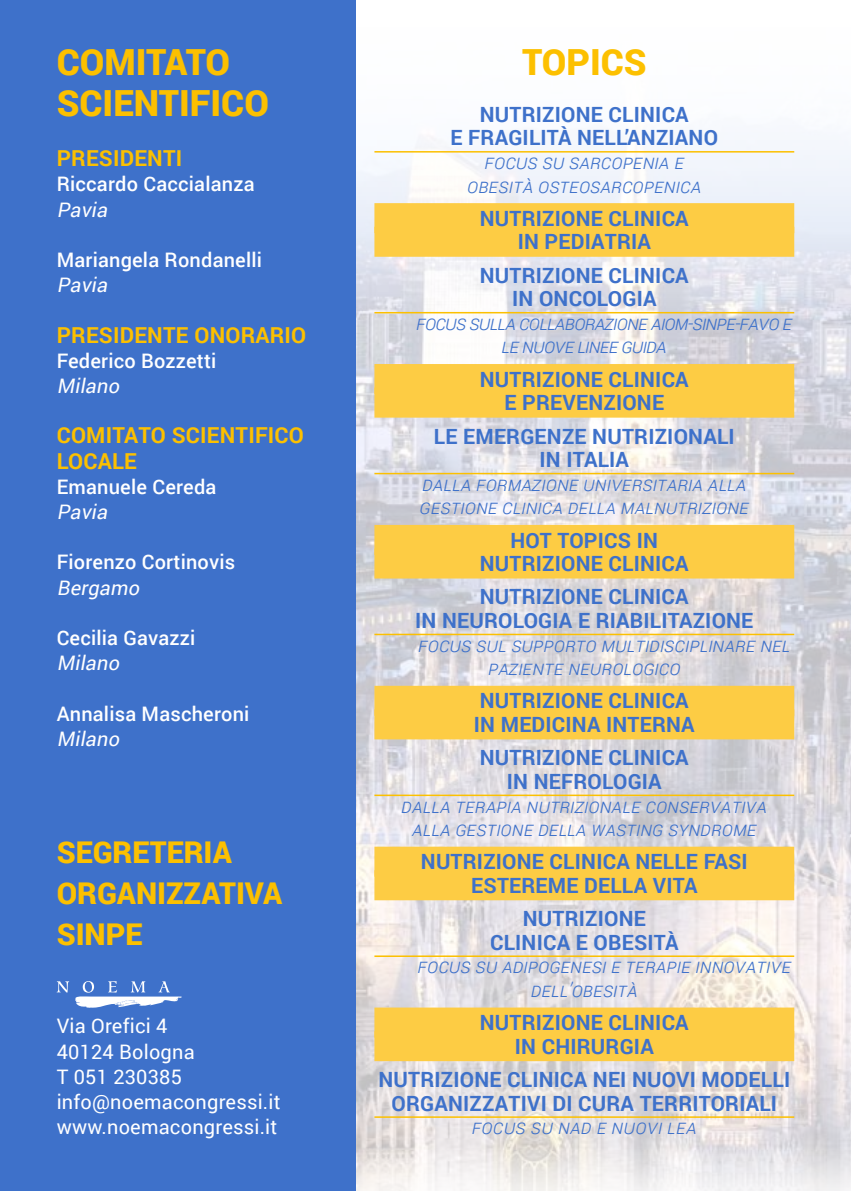
<style>
.page{position:relative;width:851px;height:1191px;background:#fff}
.page>*{position:absolute;margin:0;border:0;box-sizing:border-box;transform-origin:0 0}
.t1{font:900 36px/41.2px "Roboto";color:#fcc000}
.t2{font:900 30px/41.2px "Roboto";color:#fcc000}
.t3{font:700 22px "Roboto";letter-spacing:.01em;color:#fcc000}
.t4{font:700 21px/23.6px "Roboto";letter-spacing:.01em;color:#3e71ca;text-align:center}
.t5{font:italic 300 20px/23.6px "Roboto";color:#3e71ca}
.t6{font:500 20px "Roboto";letter-spacing:.01em;color:#fff}
.t7{font:20px/25.2px "Roboto";letter-spacing:.01em;color:#fff}
.t8{font:italic 300 20px "Roboto";letter-spacing:-.04em;color:#3e71ca}
.t9{font:italic 20px "Roboto";color:#fff}
</style>
<div class="page">
<img style="left:355px;top:0;width:495px;height:1191px">
<div style="left:0;top:0;width:355px;height:1191px;background:#3e71ca"></div>
<hr style="left:374px;top:151px;width:420px;height:2px;background:#fcc000">
<div style="left:374px;top:203px;width:420px;height:30px;background:#fdcc44"></div>
<div style="left:374px;top:227px;width:420px;height:30px;background:#fdcc44"></div>
<hr style="left:374px;top:312px;width:420px;height:1px;background:#fcc000">
<div style="left:374px;top:364px;width:420px;height:30px;background:#fdcc44"></div>
<div style="left:374px;top:387px;width:420px;height:30px;background:#fdcc44"></div>
<hr style="left:374px;top:473px;width:420px;height:1px;background:#fcc000">
<div style="left:374px;top:525px;width:420px;height:30px;background:#fdcc44"></div>
<div style="left:374px;top:548px;width:420px;height:30px;background:#fdcc44"></div>
<hr style="left:374px;top:633px;width:420px;height:2px;background:#fcc000">
<div style="left:374px;top:686px;width:420px;height:30px;background:#fdcc44"></div>
<div style="left:374px;top:709px;width:420px;height:30px;background:#fdcc44"></div>
<hr style="left:374px;top:794px;width:420px;height:2px;background:#fcc000">
<div style="left:374px;top:846px;width:420px;height:30px;background:#fdcc44"></div>
<div style="left:374px;top:870px;width:420px;height:30px;background:#fdcc44"></div>
<hr style="left:374px;top:955px;width:420px;height:2px;background:#fcc000">
<div style="left:374px;top:1007px;width:420px;height:30px;background:#fdcc44"></div>
<div style="left:374px;top:1031px;width:420px;height:30px;background:#fdcc44"></div>
<hr style="left:374px;top:1116px;width:420px;height:1px;background:#fcc000">
<svg style="left:57px;top:981px;width:12px;height:11px"></svg>
<svg style="left:75px;top:981px;width:107px;height:27px"></svg>
<h1 class="t1" style="left:57px;top:40px;width:214px">COMITATO<br>SCIENTIFICO</h1>
<p class="t3" style="left:57px;top:143px;width:14px">PRESIDENTI</p>
<p class="t6" style="left:57px;top:170px;width:199px">Riccardo Caccialanza</p>
<p class="t9" style="left:57px;top:195px;width:57px">Pavia</p>
<p class="t6" style="left:57px;top:246px;width:207px">Mariangela Rondanelli</p>
<p class="t9" style="left:57px;top:271px;width:57px">Pavia</p>
<p class="t3" style="left:57px;top:319px;width:14px">PRESIDENTE</p>
<p class="t3" style="left:194px;top:319px;width:30px">ONORARIO</p>
<p class="t6" style="left:57px;top:346px;width:161px">Federico Bozzetti</p>
<p class="t9" style="left:57px;top:372px;width:69px">Milano</p>
<p class="t3" style="left:57px;top:420px;width:29px">COMITATO</p>
<p class="t3" style="left:172px;top:420px;width:27px">SCIENTIFICO</p>
<p class="t3" style="left:57px;top:445px;width:26px">LOCALE</p>
<p class="t6" style="left:57px;top:472px;width:161px">Emanuele Cereda</p>
<p class="t9" style="left:57px;top:498px;width:57px">Pavia</p>
<p class="t6" style="left:57px;top:548px;width:180px">Fiorenzo Cortinovis</p>
<p class="t9" style="left:57px;top:573px;width:89px">Bergamo</p>
<p class="t6" style="left:57px;top:624px;width:140px">Cecilia Gavazzi</p>
<p class="t9" style="left:57px;top:649px;width:69px">Milano</p>
<p class="t6" style="left:57px;top:699px;width:194px">Annalisa Mascheroni</p>
<p class="t9" style="left:57px;top:724px;width:69px">Milano</p>
<h2 class="t2" style="left:57px;top:830px;width:227px">SEGRETERIA<br>ORGANIZZATIVA<br>SINPE</h2>
<p class="t7" style="left:57px;top:1013px;width:225px">Via Orefici 4<br>40124 Bologna<br>T 051 230385 info@noemacongressi.it www.noemacongressi.it</p>
<h1 class="t1" style="left:522px;top:40px;width:126px">TOPICS</h1>
<p class="t4" style="left:450px;top:102px;width:269px">NUTRIZIONE CLINICA<br>E FRAGILITÀ NELL’ANZIANO</p>
<p class="t5" style="left:467px;top:149px;width:236px;text-align:center">Focus su sarcopenia e obesità osteosarcopenica</p>
<p class="t4" style="left:480px;top:206px;width:210px">NUTRIZIONE CLINICA<br>IN PEDIATRIA</p>
<p class="t4" style="left:480px;top:262px;width:210px">NUTRIZIONE CLINICA<br>IN ONCOLOGIA</p>
<p class="t8" style="left:416px;top:309px;width:286px">Focus sulla collaborazione AIOM-SINPE</p>
<p class="t5" style="left:735px;top:310px;width:59px">-FAVO e</p>
<p class="t8" style="left:501px;top:332px;width:167px">le nuove linee guida</p>
<p class="t4" style="left:480px;top:366px;width:210px">NUTRIZIONE CLINICA<br>E PREVENZIONE</p>
<p class="t4" style="left:434px;top:423px;width:302px">LE EMERGENZE NUTRIZIONALI<br>IN ITALIA</p>
<p class="t5" style="left:419px;top:471px;width:331px">Dalla formazione universitaria alla gestione clinica della malnutrizione</p>
<p class="t4" style="left:480px;top:527px;width:210px">HOT TOPICS IN<br>NUTRIZIONE CLINICA</p>
<p class="t4" style="left:415px;top:584px;width:339px">NUTRIZIONE CLINICA<br>IN NEUROLOGIA E RIABILITAZIONE</p>
<p class="t5" style="left:488px;top:632px;width:304px;text-indent:-70px">Focus sul supporto multidisciplinare nel paziente neurologico</p>
<p class="t4" style="left:474px;top:688px;width:222px;text-align:left">NUTRIZIONE CLINICA<br>IN MEDICINA INTERNA</p>
<p class="t4" style="left:480px;top:745px;width:210px">NUTRIZIONE CLINICA<br>IN NEFROLOGIA</p>
<p class="t5" style="left:401px;top:793px;width:367px;text-align:center">Dalla terapia nutrizionale conservativa alla gestione della wasting syndrome</p>
<p class="t4" style="left:421px;top:849px;width:328px">NUTRIZIONE CLINICA NELLE FASI<br>ESTEREME DELLA VITA</p>
<p class="t4" style="left:490px;top:906px;width:190px">NUTRIZIONE<br>CLINICA E OBESITÀ</p>
<p class="t5" style="left:530px;top:953px;width:262px;text-indent:-113px">Focus su adipogenesi e terapie innovative dell’obesità</p>
<p class="t4" style="left:480px;top:1010px;width:210px">NUTRIZIONE CLINICA<br>IN CHIRURGIA</p>
<p class="t4" style="left:378px;top:1067px;width:413px">NUTRIZIONE CLINICA NEI NUOVI MODELLI<br>ORGANIZZATIVI DI CURA TERRITORIALI</p>
<p class="t5" style="left:471px;top:1114px;width:99px">Focus su NAD</p>
<p class="t5" style="left:596px;top:1114px;width:81px">e nuovi LEA</p>
</div>
